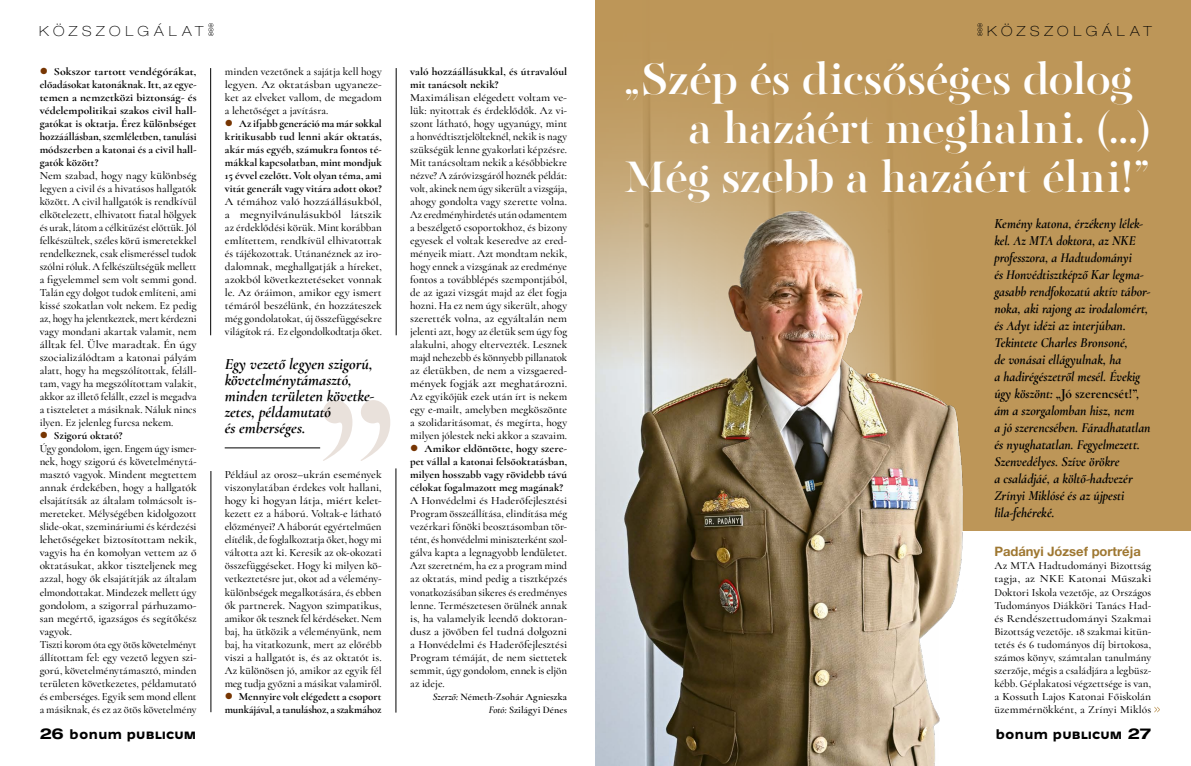
<style>
.page{position:relative;width:1191px;height:766px;background:#fff}
.page>*{position:absolute;margin:0;border:0;box-sizing:border-box;transform-origin:0 0}
.t1{font:226.5px "Felix Titling";color:#92674b}
.t2{font:500 45px "PF Regal Finesse Pro";letter-spacing:-.01em;color:#fff}
.t3{font:italic 700 16px/16px "Cormorant";color:#000}
.t4{font:italic 700 14px/17px "Cormorant";letter-spacing:-.005em;color:#000;scale:.93 1}
.t5{font:700 14px "Westeinde Caption";letter-spacing:.005em;color:#000}
.t6{font:100 expanded 14px "Helvetica Neue LT Pro";letter-spacing:.335em;color:#000}
.t7{font:700 13px "Helvetica Neue LT Pro";color:#9e7731}
.t8{font:500 11px/13px "Cormorant";color:#000;text-align:justify}
.t9{font:500 11px/13px "Cormorant";color:#000;text-align:justify;scale:1.04 1}
.t10{font:500 11px/13px "Cormorant";color:#000;text-align:justify;scale:1.08 1}
.t11{font:700 11px/13px "Cormorant";letter-spacing:.005em;color:#000;text-align:justify}
.t12{font:500 11px/13px "Cormorant";color:#000;text-align:justify;scale:1.09 1}
.t13{font:700 11px/13px "Cormorant";letter-spacing:.005em;color:#000;text-align:justify;scale:1.08 1}
.t14{font:600 10px/13px "Cormorant";letter-spacing:.015em;color:#000;text-align:right}
.s1{font-style:italic}
.s2{font-style:normal}
.s3{font-family:"Helvetica Neue LT Pro";font-stretch:expanded;font-size:15px}
</style>
<div class="page">
<div style="left:595px;top:0;width:596px;height:530px;background:#bd9658"></div>
<img style="left:595px;top:24px;width:473px;height:741px">
<hr style="left:396px;top:68px;width:1px;height:267px;background:#000">
<hr style="left:396px;top:468px;width:1px;height:244px;background:#000">
<hr style="left:210px;top:68px;width:1px;height:267px;background:#000">
<hr style="left:211px;top:471px;width:1px;height:241px;background:#000">
<svg style="left:1154px;top:706px;width:5px;height:6px"></svg>
<hr style="left:225px;top:447px;width:95px;height:1px;background:#000">
<svg style="left:977px;top:23px;width:5px;height:13px"></svg>
<svg style="left:208px;top:23px;width:6px;height:13px"></svg>
<p class="t6" style="left:39px;top:23px;width:166px">KÖZSZOLGÁLAT</p>
<p class="t6" style="left:987px;top:23px;width:166px">KÖZSZOLGÁLAT</p>
<p class="t13" style="left:40px;top:65px;width:147px;text-indent:14px">Sokszor tartott vendégórákat, előadásokat katonáknak. Itt, az egye&shy;temen a nemzetközi biztonság- és védelempolitikai szakos civil hall&shy;gatókat is oktatja. Érez különbséget hozzáállásban, szemléletben, tanulási módszerben a katonai és a civil hall&shy;gatók között?</p>
<p class="t9" style="left:40px;top:169px;width:152px">Nem szabad, hogy nagy különbség legyen a civil és a hivatásos hallgatók között. A civil hallgatók is rendkívül elkötelezett, elhivatott fiatal hölgyek és urak, látom a célkitűzést előttük. Jól felkészültek, széles körű ismeretekkel rendelkeznek, csak elismeréssel tudok szólni róluk. A felkészültségük mellett a figyelemmel sem volt semmi gond.<br>Talán egy dolgot tudok említeni, ami kissé szokatlan volt nekem. Ez pedig az, hogy ha jelentkeztek, mert kérdezni vagy mondani akartak valamit, nem álltak fel. Ülve maradtak. Én úgy szocializálódtam a katonai pályám alatt, hogy ha megszólítottak, feláll&shy;tam, vagy ha megszólítottam valakit, akkor az illető felállt, ezzel is megadva a tiszteletet a másiknak. Náluk nincs ilyen. Ez jelenleg furcsa nekem.</p>
<p class="t11" style="left:54px;top:429px;width:70px">Szigorú oktató?</p>
<p class="t8" style="left:40px;top:442px;width:158px;text-align:left">Úgy gondolom, igen. Engem úgy ismer&shy;nek, hogy szigorú és követelménytá&shy;masztó vagyok. Mindent megtettem annak érdekében, hogy a hallgatók elsajátítsák az általam tolmácsolt is&shy;mereteket. Mélységében kidolgozott slide-okat, szemináriumi és kérdezési lehetőségeket biztosítottam nekik, vagyis ha én komolyan vettem az ő oktatásukat, akkor tiszteljenek meg azzal, hogy ők elsajátítják az általam elmondottakat. Mindezek mellett úgy gondolom, a szigorral párhuzamo&shy;san megértő, igazságos és segítőkész vagyok.<br>Tiszti korom óta egy ötös követelményt állítottam fel: egy vezető legyen szi&shy;gorú, követelménytámasztó, minden területen következetes, példamutató és emberséges. Egyik sem mond ellent a másiknak, és ez az ötös követelmény</p>
<p class="t8" style="left:225px;top:65px;width:158px">minden vezetőnek a sajátja kell hogy legyen. Az oktatásban ugyaneze&shy;ket az elveket vallom, de megadom a lehetőséget a javításra.</p>
<p class="t11" style="left:225px;top:117px;width:158px;text-indent:14px">Az ifjabb generáció ma már sokkal kritikusabb tud lenni akár oktatás, akár más egyéb, számukra fontos té&shy;mákkal kapcsolatban, mint mondjuk 15 évvel ezelőtt. Volt olyan téma, ami vitát generált vagy vitára adott okot?</p>
<p class="t12" style="left:225px;top:195px;width:145px">A témához való hozzáállásukból, a megnyilvánulásukból látszik az érdeklődési körük. Mint korábban említettem, rendkívül elhivatottak és tájékozottak. Utánanéznek az iro&shy;dalomnak, meghallgatják a híreket, azokból következtetéseket vonnak le. Az óráimon, amikor egy ismert témáról beszélünk, én hozzáteszek még gondolatokat, új összefüggésekre világítok rá. Ez elgondolkodtatja őket.</p>
<h3 class="t3" style="left:225px;top:356px;width:151px">Egy vezető legyen szigorú, követelménytámasztó, minden területen követke&shy;zetes, példamutató<br>és emberséges.</h3>
<p class="t9" style="left:225px;top:468px;width:152px">Például az orosz–ukrán események viszonylatában érdekes volt hallani, hogy ki hogyan látja, miért kelet&shy;kezett ez a háború. Voltak-e látható előzményei? A háborút egyértelműen elítélik, de foglalkoztatja őket, hogy mi váltotta azt ki. Keresik az ok-okozati összefüggéseket. Hogy ki milyen kö&shy;vetkeztetésre jut, okot ad a vélemény&shy;különbségek megalkotására, és ebben ők partnerek. Nagyon szimpatikus, amikor ők tesznek fel kérdéseket. Nem baj, ha ütközik a véleményünk, nem baj, ha vitatkozunk, mert az előrébb viszi a hallgatót is, és az oktatót is.<br>Az különösen jó, amikor az egyik fél meg tudja győzni a másikat valamiről.</p>
<p class="t11" style="left:225px;top:689px;width:158px;text-align:right">Mennyire volt elégedett a csoport munkájával, a tanuláshoz, a szakmához</p>
<h1 class="t1" style="left:319px;top:355px;width:77px">"</h1>
<p class="t11" style="left:410px;top:65px;width:158px">való hozzáállásukkal, és útravalóul mit tanácsolt nekik?</p>
<p class="t10" style="left:410px;top:91px;width:147px">Maximálisan elégedett voltam ve&shy;lük: nyitottak és érdeklődők. Az vi&shy;szont látható, hogy ugyanúgy, mint a honvédtisztjelölteknél, nekik is nagy szükségük lenne gyakorlati képzésre.<br>Mit tanácsoltam nekik a későbbiekre nézve? A záróvizsgáról hoznék példát: volt, akinek nem úgy sikerült a vizsgája, ahogy gondolta vagy szerette volna.<br>Az eredményhirdetés után odamentem a beszélgető csoportokhoz, és bizony egyesek el voltak keseredve az ered&shy;ményeik miatt. Azt mondtam nekik, hogy ennek a vizsgának az eredménye fontos a továbblépés szempontjából, de az igazi vizsgát majd az élet fogja hozni. Ha ez nem úgy sikerült, ahogy szerették volna, az egyáltalán nem jelenti azt, hogy az életük sem úgy fog alakulni, ahogy eltervezték. Lesznek majd nehezebb és könnyebb pillanatok az életükben, de nem a vizsgaered&shy;mények fogják azt meghatározni.<br>Az egyikőjük ezek után írt is nekem egy e-mailt, amelyben megköszönte a szolidaritásomat, és megírta, hogy milyen jólestek neki akkor a szavaim.</p>
<p class="t11" style="left:410px;top:442px;width:158px;text-indent:14px">Amikor eldöntötte, hogy szere&shy;pet vállal a katonai felsőoktatásban, milyen hosszabb vagy rövidebb távú célokat fogalmazott meg magának?</p>
<p class="t8" style="left:410px;top:494px;width:158px">A Honvédelmi és Haderőfejlesztési Program összeállítása, elindítása még vezérkari főnöki beosztásomban tör&shy;tént, és honvédelmi miniszterként szol&shy;gálva kapta a legnagyobb lendületet.<br>Azt szeretném, ha ez a program mind az oktatás, mind pedig a tisztképzés vonatkozásában sikeres és eredményes lenne. Természetesen örülnék annak is, ha valamelyik leendő doktoran&shy;dusz a jövőben fel tudná dolgozni a Honvédelmi és Haderőfejlesztési Program témáját, de nem siettetek semmit, úgy gondolom, ennek is eljön az ideje.</p>
<p class="t14" style="left:433px;top:689px;width:136px"><span class="s1">Szerző:</span> Németh-Zsohár Agnieszka<br><span class="s1">Fotó:</span> Szilágyi Dénes</p>
<h2 class="t2" style="left:624px;top:53px;width:511px">„Szép és dicsőséges dolog</h2>
<h2 class="t2" style="left:688px;top:102px;width:464px">a hazáért meghalni. (…)</h2>
<h2 class="t2" style="left:624px;top:151px;width:528px">Még szebb a hazáért élni!”</h2>
<p class="t4" style="left:994px;top:215px;width:169px">Kemény katona, érzékeny lélek&shy;kel. Az MTA doktora, az NKE professzora, a Hadtudományi<br>és Honvédtisztképző Kar legma&shy;gasabb rendfokozatú aktív tábor&shy;noka, aki rajong az irodalomért, és Adyt idézi az interjúban.<br>Tekintete Charles Bronsoné,<br>de vonásai ellágyulnak, ha<br>a hadirégészetről mesél. Évekig úgy köszönt: <span class="s2">„Jó szerencsét!”</span>, ám a szorgalomban hisz, nem<br>a jó szerencsében. Fáradhatatlan és nyughatatlan. Fegyelmezett.<br>Szenvedélyes. Szíve örökre<br>a családjáé, a költő-hadvezér<br>Zrínyi Miklósé és az újpesti lila-fehéreké.</p>
<p class="t7" style="left:994px;top:543px;width:148px">Padányi József portréja</p>
<p class="t8" style="left:994px;top:559px;width:158px">Az MTA Hadtudományi Bizottság tagja, az NKE Katonai Műszaki Doktori Iskola vezetője, az Országos Tudományos Diákköri Tanács Had&shy;és Rendészettudományi Szakmai Bizottság vezetője. 18 szakmai kitün&shy;tetés és 6 tudományos díj birtokosa, számos könyv, számtalan tanulmány szerzője, mégis a családjára a legbüsz&shy;kébb. Géplakatosi végzettsége is van, a Kossuth Lajos Katonai Főiskolán üzemmérnökként, a Zrínyi Miklós</p>
<p class="t5" style="left:40px;top:722px;width:158px"><span class="s3">26</span> bonum publicum</p>
<p class="t5" style="left:995px;top:722px;width:157px">bonum publicum <span class="s3">27</span></p>
</div>
